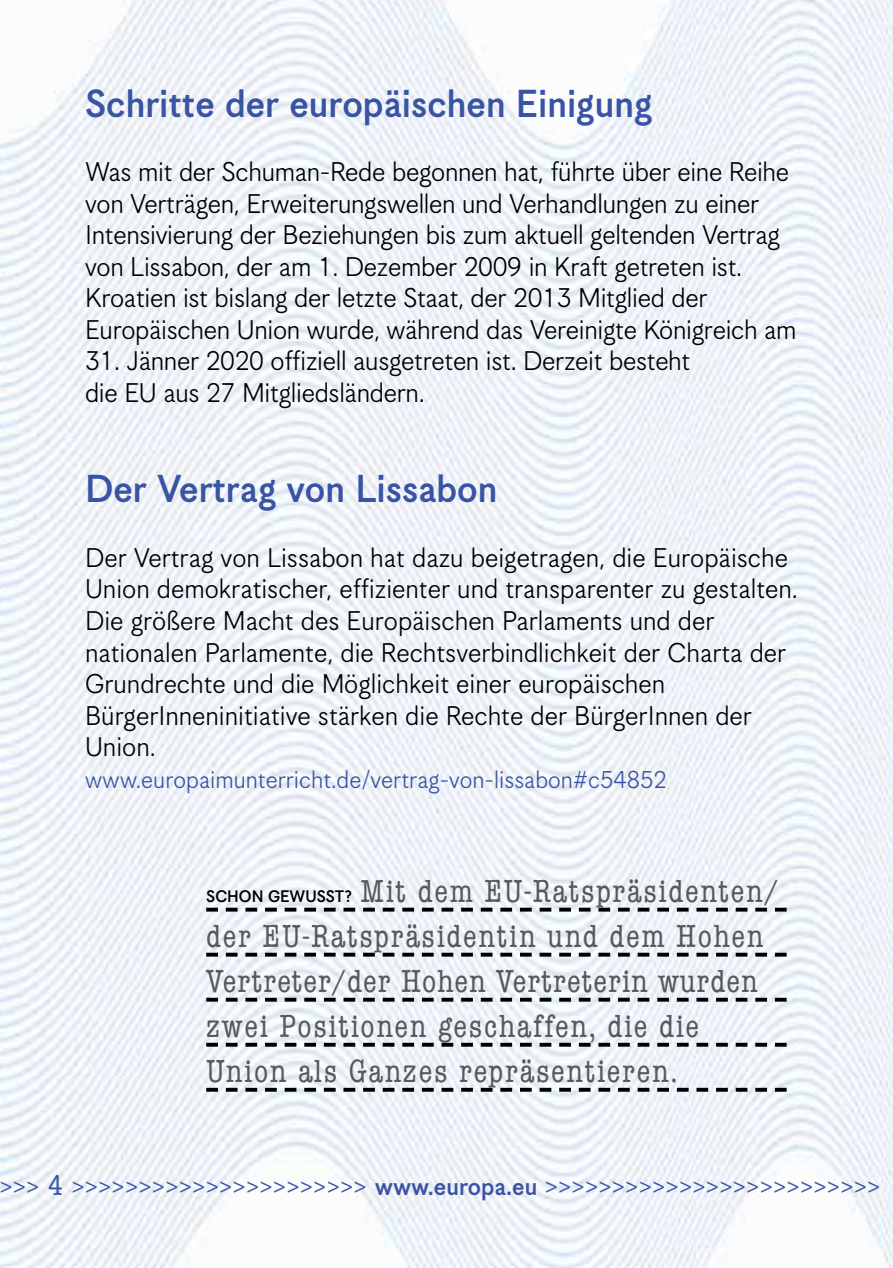
<style>
.page{position:relative;width:893px;height:1268px;background:#fff}
.page>*{position:absolute;margin:0;border:0;box-sizing:border-box;transform-origin:0 0}
.t1{font:42px "Korpus Grotesk D";color:#3a54a5}
.t2{font:condensed 33px/45px "American Typewriter";letter-spacing:.05em;color:#58595b}
.t3{font:30px/31.5px "Korpus Grotesk A";letter-spacing:-.01em;color:#000}
.t4{font:27px "Korpus Grotesk A";color:#3a54a5}
.t5{font:condensed 24px "American Typewriter";color:#3a54a5}
.s1{font-family:"Korpus Grotesk D";font-stretch:normal;font-size:18px;color:#000}
.s2{font-size:30px}
.s3{font-family:"Korpus Grotesk D";font-stretch:normal;font-size:27px}
</style>
<div class="page">
<img style="left:0;top:0;width:893px;height:1267px">
<svg style="left:206px;top:907px;width:581px;height:4px"></svg>
<svg style="left:206px;top:952px;width:581px;height:4px"></svg>
<svg style="left:206px;top:997px;width:581px;height:4px"></svg>
<svg style="left:206px;top:1042px;width:581px;height:4px"></svg>
<svg style="left:206px;top:1087px;width:581px;height:4px"></svg>
<h1 class="t1" style="left:85px;top:79px;width:569px">Schritte der europäischen Einigung</h1>
<p class="t3" style="left:85px;top:156px;width:713px">Was mit der Schuman-Rede begonnen hat, führte über eine Reihe von Verträgen, Erweiterungswellen und Verhandlungen zu einer Intensivierung der Beziehungen bis zum aktuell geltenden Vertrag von Lissabon, der am 1. Dezember 2009 in Kraft getreten ist.<br>Kroatien ist bislang der letzte Staat, der 2013 Mitglied der Europäischen Union wurde, während das Vereinigte Königreich am</p>
<p class="t3" style="left:85px;top:345px;width:607px">31. Jänner 2020 offiziell ausgetreten ist. Derzeit besteht die EU aus 27 Mitgliedsländern.</p>
<h1 class="t1" style="left:85px;top:465px;width:414px">Der Vertrag von Lissabon</h1>
<p class="t3" style="left:85px;top:541px;width:714px">Der Vertrag von Lissabon hat dazu beigetragen, die Europäische Union demokratischer, effizienter und transparenter zu gestalten.<br>Die größere Macht des Europäischen Parlaments und der nationalen Parlamente, die Rechtsverbindlichkeit der Charta der Grundrechte und die Möglichkeit einer europäischen BürgerInneninitiative stärken die Rechte der BürgerInnen der Union.</p>
<p class="t4" style="left:85px;top:764px;width:583px">www.europaimunterricht.de/vertrag-von-lissabon#c54852</p>
<p class="t2" style="left:206px;top:867px;width:574px"><span class="s1">SCHON GEWUSST?</span> Mit dem EU-Ratspräsidenten/ der EU-Ratspräsidentin und dem Hohen Vertreter/der Hohen Vertreterin wurden zwei Positionen geschaffen, die die Union als Ganzes repräsentieren.</p>
<p class="t5" style="left:0;top:1168px;width:881px">&gt;&gt;&gt; <span class="s2">4</span> &gt;&gt;&gt;&gt;&gt;&gt;&gt;&gt;&gt;&gt;&gt;&gt;&gt;&gt;&gt;&gt;&gt;&gt;&gt;&gt;&gt;&gt; <span class="s3">www.europa.eu</span> &gt;&gt;&gt;&gt;&gt;&gt;&gt;&gt;&gt;&gt;&gt;&gt;&gt;&gt;&gt;&gt;&gt;&gt;&gt;&gt;&gt;&gt;&gt;&gt;&gt;</p>
</div>
